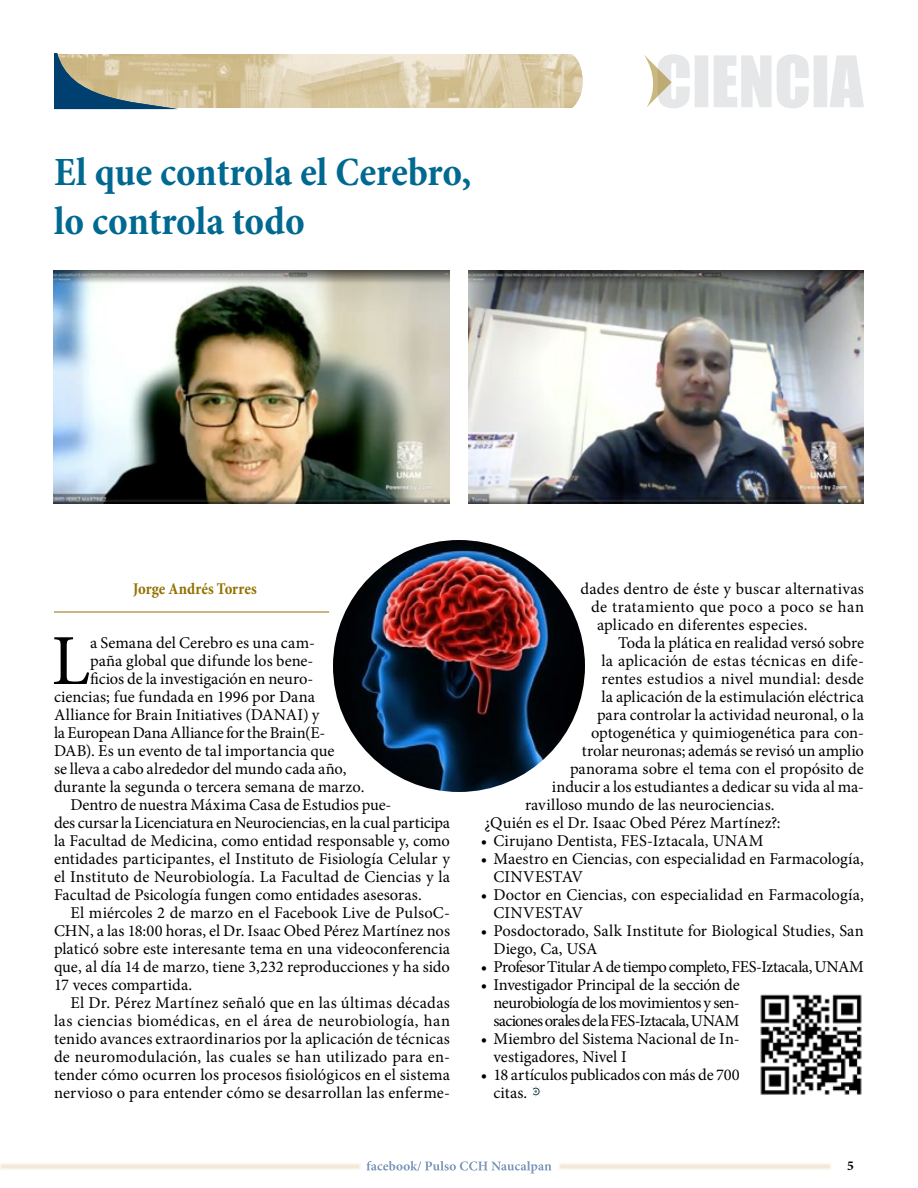
<style>
.page{position:relative;width:918px;height:1188px;background:#fff}
.page>*{position:absolute;margin:0;border:0;box-sizing:border-box;transform-origin:0 0}
.t1{font:71.85px "Minion Pro";color:#000}
.t2{font:700 condensed 40.5px/48.6px "Minion Pro";color:#006991}
.t3{font:16.5px/18px "Minion Pro";color:#000}
.t4{font:16.5px/18px "Minion Pro";letter-spacing:-.025em;color:#000}
.t5{font:16.5px "Minion Pro";letter-spacing:.025em;color:#000}
.t6{font:700 condensed 16.5px "Minion Pro";color:#937100;scale:.96 1}
.t7{font:700 13.5px "Minion Pro";color:#000}
</style>
<div class="page">
<svg style="left:644px;top:54px;width:220px;height:54px"></svg>
<svg style="left:531px;top:1085px;width:11px;height:13px"></svg>
<img style="left:468px;top:270px;width:396px;height:234px">
<img style="left:54px;top:270px;width:396px;height:234px">
<img style="left:760px;top:994px;width:102px;height:101px">
<img style="left:333px;top:540px;width:252px;height:252px;border-radius:126px">
<hr style="left:54px;top:612px;width:275px;height:1px;background:#937100">
<svg style="left:559px;top:1163px;width:272px;height:7px"></svg>
<svg style="left:366px;top:1161px;width:186px;height:12px"></svg>
<svg style="left:0;top:1163px;width:361px;height:7px"></svg>
<svg style="left:54px;top:53px;width:529px;height:56px;background:#cdc3a5"></svg>
<h2 class="t2" style="left:54px;top:148px;width:419px">El que controla el Cerebro, lo controla todo</h2>
<p class="t6" style="left:133px;top:577px;width:130px">Jorge Andrés Torres</p>
<h1 class="t1" style="left:51px;top:613px;width:40px">L</h1>
<p class="t3" style="left:90px;top:634px;width:226px">a Semana del Cerebro es una cam-</p>
<p class="t3" style="left:90px;top:652px;width:225px">paña global que difunde los bene-</p>
<p class="t3" style="left:90px;top:670px;width:225px">ficios de la investigación en neuro-</p>
<p class="t3" style="left:54px;top:688px;width:263px">ciencias; fue fundada en 1996 por Dana</p>
<p class="t3" style="left:54px;top:706px;width:267px">Alliance for Brain Initiatives (DANAI) y</p>
<p class="t3" style="left:54px;top:724px;width:273px">la European Dana Alliance for the Brain(E-</p>
<p class="t3" style="left:54px;top:742px;width:282px">DAB). Es un evento de tal importancia que</p>
<p class="t3" style="left:54px;top:760px;width:294px">se lleva a cabo alrededor del mundo cada año,</p>
<p class="t3" style="left:54px;top:778px;width:312px">durante la segunda o tercera semana de marzo.</p>
<p class="t3" style="left:71px;top:796px;width:323px">Dentro de nuestra Máxima Casa de Estudios pue-</p>
<p class="t3" style="left:54px;top:814px;width:397px">des cursar la Licenciatura en Neurociencias, en la cual participa</p>
<p class="t3" style="left:54px;top:832px;width:398px">la Facultad de Medicina, como entidad responsable y, como</p>
<p class="t3" style="left:54px;top:850px;width:397px">entidades participantes, el Instituto de Fisiología Celular y</p>
<p class="t3" style="left:54px;top:868px;width:397px">el Instituto de Neurobiología. La Facultad de Ciencias y la</p>
<p class="t3" style="left:54px;top:886px;width:369px">Facultad de Psicología fungen como entidades asesoras.</p>
<p class="t3" style="left:71px;top:904px;width:381px">El miércoles 2 de marzo en el Facebook Live de PulsoC-</p>
<p class="t3" style="left:54px;top:922px;width:398px">CHN, a las 18:00 horas, el Dr. Isaac Obed Pérez Martínez nos</p>
<p class="t3" style="left:54px;top:940px;width:398px">platicó sobre este interesante tema en una videoconferencia</p>
<p class="t3" style="left:54px;top:958px;width:397px">que, al día 14 de marzo, tiene 3,232 reproducciones y ha sido</p>
<p class="t3" style="left:54px;top:976px;width:140px">17 veces compartida.</p>
<p class="t3" style="left:71px;top:994px;width:381px">El Dr. Pérez Martínez señaló que en las últimas décadas</p>
<p class="t5" style="left:54px;top:1010px;width:398px">las ciencias biomédicas, en el área de neurobiología, han</p>
<p class="t3" style="left:54px;top:1030px;width:398px">tenido avances extraordinarios por la aplicación de técnicas</p>
<p class="t3" style="left:54px;top:1048px;width:397px">de neuromodulación, las cuales se han utilizado para en-</p>
<p class="t3" style="left:54px;top:1066px;width:398px">tender cómo ocurren los procesos fisiológicos en el sistema</p>
<p class="t3" style="left:54px;top:1084px;width:397px">nervioso o para entender cómo se desarrollan las enferme-</p>
<p class="t3" style="left:581px;top:580px;width:285px">dades dentro de éste y buscar alternativas</p>
<p class="t3" style="left:591px;top:598px;width:275px">de tratamiento que poco a poco se han</p>
<p class="t3" style="left:597px;top:616px;width:212px">aplicado en diferentes especies.</p>
<p class="t3" style="left:618px;top:634px;width:248px">Toda la plática en realidad versó sobre</p>
<p class="t3" style="left:602px;top:652px;width:264px">la aplicación de estas técnicas en dife-</p>
<p class="t3" style="left:602px;top:670px;width:264px">rentes estudios a nivel mundial: desde</p>
<p class="t3" style="left:602px;top:688px;width:264px">la aplicación de la estimulación eléctrica</p>
<p class="t3" style="left:597px;top:706px;width:269px">para controlar la actividad neuronal, o la</p>
<p class="t3" style="left:591px;top:724px;width:274px">optogenética y quimiogenética para con-</p>
<p class="t3" style="left:582px;top:742px;width:284px">trolar neuronas; además se revisó un amplio</p>
<p class="t3" style="left:570px;top:760px;width:296px">panorama sobre el tema con el propósito de</p>
<p class="t3" style="left:552px;top:778px;width:313px">inducir a los estudiantes a dedicar su vida al ma-</p>
<p class="t3" style="left:525px;top:796px;width:251px">ravilloso mundo de las neurociencias.</p>
<p class="t3" style="left:484px;top:814px;width:298px">¿Quién es el Dr. Isaac Obed Pérez Martínez?:</p>
<p class="t3" style="left:481px;top:832px;width:284px">• Cirujano Dentista, FES-Iztacala, UNAM</p>
<p class="t3" style="left:494px;top:850px;width:372px;text-indent:-13px">• Maestro en Ciencias, con especialidad en Farmacología,<br>CINVESTAV</p>
<p class="t3" style="left:494px;top:886px;width:372px;text-indent:-13px">• Doctor en Ciencias, con especialidad en Farmacología,<br>CINVESTAV</p>
<p class="t3" style="left:494px;top:922px;width:372px;text-indent:-13px">• Posdoctorado, Salk Institute for Biological Studies, San<br>Diego, Ca, USA</p>
<p class="t4" style="left:481px;top:958px;width:385px">• Profesor Titular A de tiempo completo, FES-Iztacala, UNAM</p>
<p class="t3" style="left:494px;top:976px;width:248px;text-align:justify;text-indent:-13px">• Investigador Principal de la sección de neurobiología de los movimientos y sen&shy;saciones orales de la FES-Iztacala, UNAM</p>
<p class="t3" style="left:494px;top:1030px;width:248px;text-indent:-13px">• Miembro del Sistema Nacional de In&shy;vestigadores, Nivel I</p>
<p class="t4" style="left:494px;top:1066px;width:248px;text-indent:-13px">• 18 artículos publicados con más de 700 citas.</p>
<p class="t7" style="left:847px;top:1156px;width:8px">5</p>
</div>
